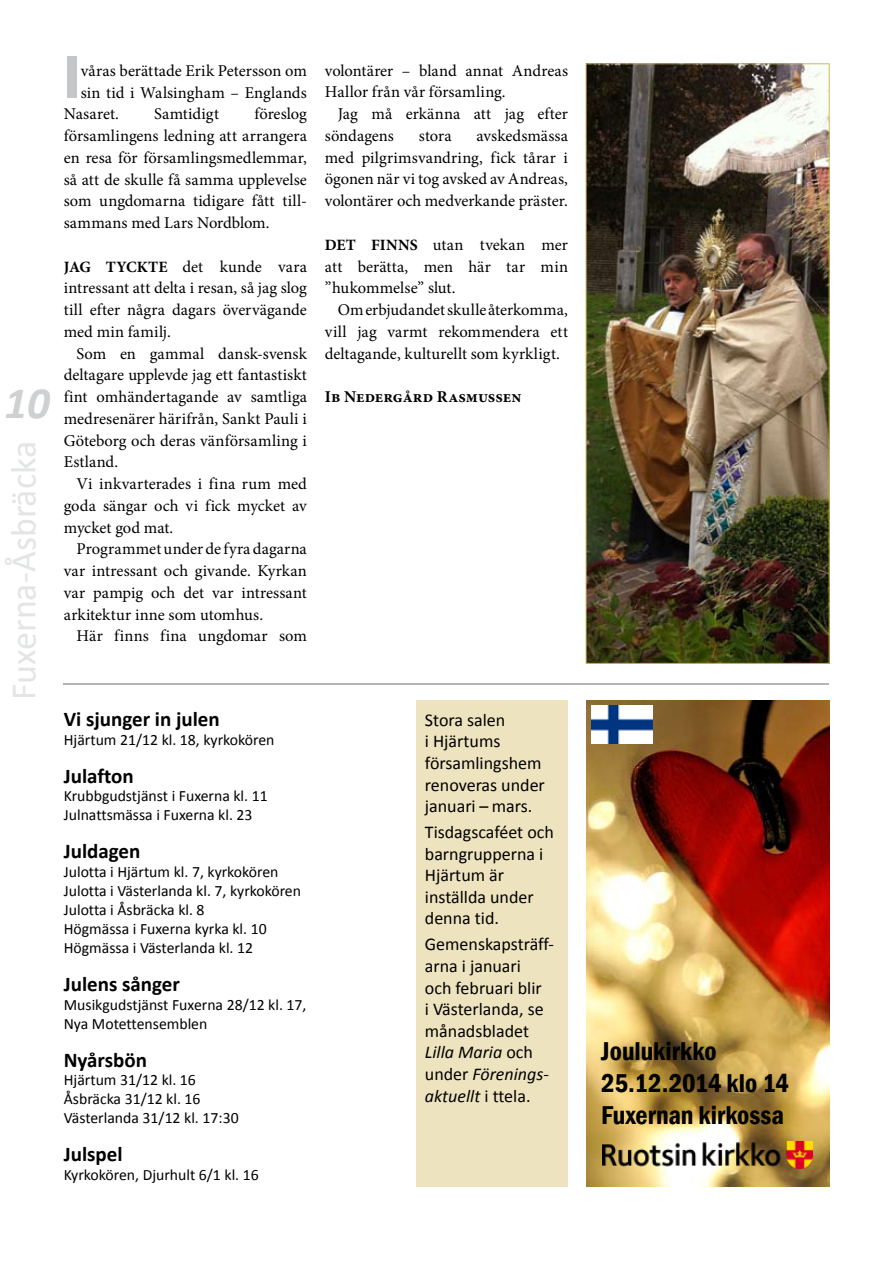
<style>
.page{position:relative;width:893px;height:1263px;background:#fff}
.page>*{position:absolute;margin:0;border:0;box-sizing:border-box;transform-origin:0 0}
.t1{font:600 condensed 62.55px "Franklin Gothic";color:#c5c6c8}
.t2{font:italic 700 45px "Calibri";color:#cfd0d2}
.t3{font:36px "Calibri";color:#e3e4e5}
.t4{font:600 condensed 26.55px/31.8px "Franklin Gothic";letter-spacing:-.005em;color:#000}
.t5{font:700 21px "Calibri";color:#000}
.t6{font:18px/21.6px "Calibri";color:#000}
.t7{font:16.5px/21.8px "Minion Pro";letter-spacing:.005em;color:#000;text-align:justify}
.t8{font:700 16.5px "Minion Pro";letter-spacing:.005em;color:#000}
.t9{font:15.75px/18.9px "Calibri";color:#000}
.s1{font-weight:700;font-size:15.75px}
.s2{font-style:italic}
</style>
<div class="page">
<div style="left:416px;top:700px;width:152px;height:474px;background:#eee3bf"></div>
<img style="left:586px;top:700px;width:243px;height:486px">
<hr style="left:64px;top:684px;width:765px;height:1px;background:#b4b5b7">
<img style="left:588px;top:66px;width:239px;height:595px">
<div style="left:416px;top:712px;width:152px;height:474px;background:#eee3bf"></div>
<img style="left:602px;top:1142px;width:210px;height:27px">
<img style="left:591px;top:706px;width:62px;height:37px">
<h2 class="t2" style="left:4px;top:374px;width:47px">10</h2>
<h3 class="t3" style="left:1px;top:700px;width:260px;rotate:-90deg">Fuxerna-Åsbräcka</h3>
<h1 class="t1" style="left:64px;top:35px;width:19px">I</h1>
<p class="t7" style="left:81px;top:60px;width:228px">våras berättade Erik Petersson om</p>
<p class="t7" style="left:81px;top:81px;width:228px">sin tid i Walsingham – Englands</p>
<p class="t7" style="left:64px;top:103px;width:57px">Nasaret.</p>
<p class="t7" style="left:154px;top:103px;width:67px">Samtidigt</p>
<p class="t7" style="left:64px;top:103px;width:245px;text-indent:191px">föreslog församlingens ledning att arrangera en resa för församlingsmedlemmar, så att de skulle få samma upplevelse som ungdomarna tidigare fått till&shy;sammans med Lars Nordblom.</p>
<p class="t7" style="left:64px;top:255px;width:245px"><span class="s1">Jag tyckte</span> det kunde vara intressant att delta i resan, så jag slog till efter några dagars övervägande med min familj.</p>
<p class="t7" style="left:64px;top:342px;width:245px;text-indent:13px">Som en gammal dansk-svensk deltagare upplevde jag ett fantastiskt fint omhändertagande av samtliga medresenärer härifrån, Sankt Pauli i Göteborg och deras vänförsamling i Estland.</p>
<p class="t7" style="left:64px;top:473px;width:245px;text-indent:13px">Vi inkvarterades i fina rum med goda sängar och vi fick mycket av mycket god mat.</p>
<p class="t7" style="left:64px;top:538px;width:245px;text-indent:13px">Programmet under de fyra dagarna var intressant och givande. Kyrkan var pampig och det var intressant arkitektur inne som utomhus.</p>
<p class="t7" style="left:77px;top:625px;width:232px">Här finns fina ungdomar som</p>
<p class="t5" style="left:64px;top:705px;width:157px">Vi sjunger in julen</p>
<p class="t9" style="left:64px;top:730px;width:212px">Hjärtum 21/12 kl. 18, kyrkokören</p>
<p class="t5" style="left:64px;top:762px;width:71px">Julafton</p>
<p class="t9" style="left:64px;top:787px;width:205px">Krubbgudstjänst i Fuxerna kl. 11<br>Julnattsmässa i Fuxerna kl. 23</p>
<p class="t5" style="left:64px;top:838px;width:78px">Juldagen</p>
<p class="t9" style="left:64px;top:863px;width:239px">Julotta i Hjärtum kl. 7, kyrkokören<br>Julotta i Västerlanda kl. 7, kyrkokören<br>Julotta i Åsbräcka kl. 8<br>Högmässa i Fuxerna kyrka kl. 10<br>Högmässa i Västerlanda kl. 12</p>
<p class="t5" style="left:64px;top:970px;width:118px">Julens sånger</p>
<p class="t9" style="left:64px;top:995px;width:244px">Musikgudstjänst Fuxerna 28/12 kl. 17,<br>Nya Motettensemblen</p>
<p class="t5" style="left:64px;top:1046px;width:85px">Nyårsbön</p>
<p class="t9" style="left:64px;top:1071px;width:176px">Hjärtum 31/12 kl. 16<br>Åsbräcka 31/12 kl. 16<br>Västerlanda 31/12 kl. 17:30</p>
<p class="t5" style="left:64px;top:1141px;width:60px">Julspel</p>
<p class="t9" style="left:64px;top:1165px;width:196px">Kyrkokören, Djurhult 6/1 kl. 16</p>
<p class="t7" style="left:325px;top:60px;width:245px">volontärer – bland annat Andreas<br>Hallor från vår församling.</p>
<p class="t7" style="left:325px;top:103px;width:245px;text-indent:13px">Jag må erkänna att jag efter söndagens</p>
<p class="t7" style="left:325px;top:125px;width:245px;text-indent:152px">avskedsmässa med pilgrimsvandring, fick tårar i ögonen när vi tog avsked av Andreas, volontärer och medverkande präster.</p>
<p class="t7" style="left:325px;top:234px;width:245px"><span class="s1">Det finns</span> utan tvekan mer att berätta, men här tar min ”hukommelse” slut.</p>
<p class="t7" style="left:325px;top:299px;width:245px;text-indent:13px">Om erbjudandet skulle återkomma, vill jag varmt rekommendera ett deltagande, kulturellt som kyrkligt.</p>
<p class="t8" style="left:325px;top:385px;width:198px">Ib Nedergård Rasmussen</p>
<p class="t7" style="left:419px;top:125px;width:34px">stora</p>
<p class="t6" style="left:425px;top:709px;width:122px">Stora salen<br>i Hjärtums församlingshem renoveras under januari – mars.</p>
<p class="t6" style="left:425px;top:821px;width:131px">Tisdagscaféet och barngrupperna i<br>Hjärtum är inställda under denna tid.</p>
<p class="t6" style="left:425px;top:933px;width:131px">Gemenskapsträff&shy;arna i januari<br>och februari blir<br>i Västerlanda, se månadsbladet<br><span class="s2">Lilla Maria</span> och under <span class="s2">Förenings&shy;aktuellt</span> i ttela.</p>
<h3 class="t4" style="left:601px;top:1035px;width:189px">Joulukirkko<br>25.12.2014 klo 14<br>Fuxernan kirkossa</h3>
</div>
